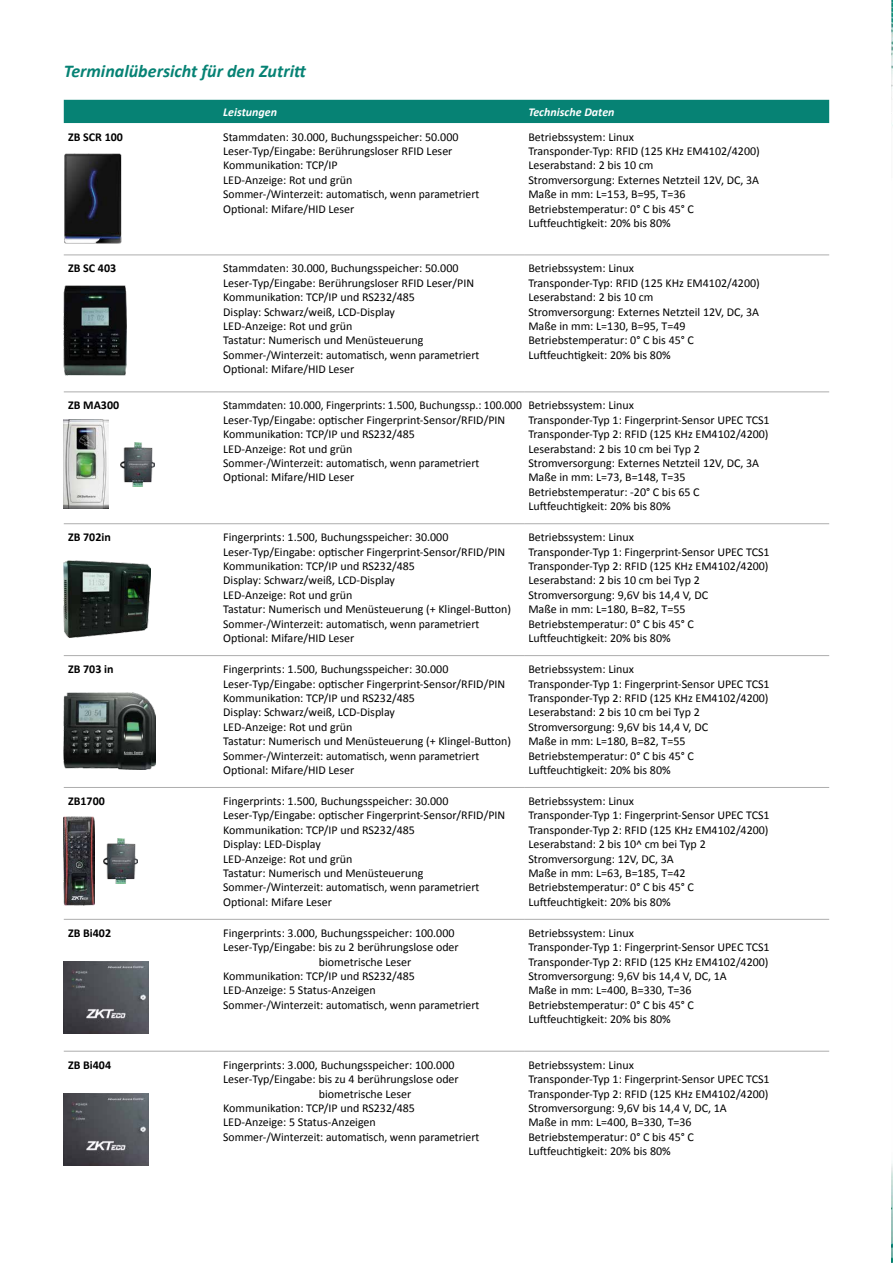
<style>
.page{position:relative;width:893px;height:1263px;background:#fff}
.page>*{position:absolute;margin:0;border:0;box-sizing:border-box;transform-origin:0 0}
.t1{font:italic 700 18px "Calibri";color:#068274}
.t2{font:12px/14.4px "Calibri";color:#000}
.t3{font:12px/14.4px "Calibri";color:#000;scale:.96 1}
.t4{font:700 12px "Calibri";color:#000}
.t5{font:italic 700 12px "Calibri";color:#fff}
</style>
<div class="page">
<img style="left:892px;top:0;width:1px;height:1263px">
<div style="left:64px;top:100px;width:765px;height:23px;background:#068274"></div>
<hr style="left:64px;top:255px;width:155px;height:1px;background:#adadad">
<hr style="left:219px;top:255px;width:305px;height:1px;background:#adadad">
<hr style="left:524px;top:255px;width:305px;height:1px;background:#adadad">
<hr style="left:64px;top:392px;width:155px;height:1px;background:#adadad">
<hr style="left:219px;top:392px;width:305px;height:1px;background:#adadad">
<hr style="left:524px;top:392px;width:305px;height:1px;background:#adadad">
<hr style="left:64px;top:523px;width:155px;height:1px;background:#adadad">
<hr style="left:219px;top:523px;width:305px;height:1px;background:#adadad">
<hr style="left:524px;top:523px;width:305px;height:1px;background:#adadad">
<hr style="left:64px;top:655px;width:155px;height:1px;background:#adadad">
<hr style="left:219px;top:655px;width:305px;height:1px;background:#adadad">
<hr style="left:524px;top:655px;width:305px;height:1px;background:#adadad">
<hr style="left:64px;top:787px;width:155px;height:1px;background:#adadad">
<hr style="left:219px;top:787px;width:305px;height:1px;background:#adadad">
<hr style="left:524px;top:787px;width:305px;height:1px;background:#adadad">
<hr style="left:64px;top:919px;width:155px;height:1px;background:#adadad">
<hr style="left:219px;top:919px;width:305px;height:1px;background:#adadad">
<hr style="left:524px;top:919px;width:305px;height:1px;background:#adadad">
<hr style="left:64px;top:1051px;width:155px;height:1px;background:#adadad">
<hr style="left:219px;top:1051px;width:305px;height:1px;background:#adadad">
<hr style="left:524px;top:1051px;width:305px;height:1px;background:#adadad">
<img style="left:64px;top:154px;width:58px;height:89px">
<img style="left:64px;top:286px;width:62px;height:89px">
<img style="left:64px;top:561px;width:86px;height:76px">
<img style="left:64px;top:420px;width:44px;height:89px">
<img style="left:64px;top:693px;width:92px;height:76px">
<img style="left:64px;top:816px;width:30px;height:90px">
<img style="left:64px;top:961px;width:84px;height:72px">
<img style="left:64px;top:1093px;width:84px;height:72px">
<img style="left:120px;top:442px;width:35px;height:45px">
<img style="left:103px;top:839px;width:35px;height:44px">
<h1 class="t1" style="left:64px;top:60px;width:244px">Terminalübersicht für den Zutritt</h1>
<p class="t5" style="left:223px;top:104px;width:55px">Leistungen</p>
<p class="t5" style="left:528px;top:104px;width:88px">Technische Daten</p>
<p class="t4" style="left:68px;top:129px;width:56px">ZB SCR 100</p>
<p class="t2" style="left:223px;top:129px;width:258px">Stammdaten: 30.000, Buchungsspeicher: 50.000<br>Leser-Typ/Eingabe: Berührungsloser RFID Leser Kommunikation: TCP/IP<br>LED-Anzeige: Rot und grün<br>Sommer-/Winterzeit: automatisch, wenn parametriert Optional: Mifare/HID Leser</p>
<p class="t2" style="left:528px;top:129px;width:233px">Betriebssystem: Linux<br>Transponder-Typ: RFID (125 KHz EM4102/4200)<br>Leserabstand: 2 bis 10 cm<br>Stromversorgung: Externes Netzteil 12V, DC, 3A Maße in mm: L=153, B=95, T=36<br>Betriebstemperatur: 0° C bis 45° C Luftfeuchtigkeit: 20% bis 80%</p>
<p class="t4" style="left:68px;top:261px;width:50px">ZB SC 403</p>
<p class="t2" style="left:223px;top:261px;width:258px">Stammdaten: 30.000, Buchungsspeicher: 50.000<br>Leser-Typ/Eingabe: Berührungsloser RFID Leser/PIN Kommunikation: TCP/IP und RS232/485<br>Display: Schwarz/weiß, LCD-Display<br>LED-Anzeige: Rot und grün<br>Tastatur: Numerisch und Menüsteuerung Sommer-/Winterzeit: automatisch, wenn parametriert Optional: Mifare/HID Leser</p>
<p class="t2" style="left:528px;top:261px;width:233px">Betriebssystem: Linux<br>Transponder-Typ: RFID (125 KHz EM4102/4200)<br>Leserabstand: 2 bis 10 cm<br>Stromversorgung: Externes Netzteil 12V, DC, 3A Maße in mm: L=130, B=95, T=49<br>Betriebstemperatur: 0° C bis 45° C Luftfeuchtigkeit: 20% bis 80%</p>
<p class="t4" style="left:68px;top:398px;width:53px">ZB MA300</p>
<p class="t3" style="left:223px;top:398px;width:313px">Stammdaten: 10.000, Fingerprints: 1.500, Buchungssp.: 100.000<br>Leser-Typ/Eingabe: optischer Fingerprint-Sensor/RFID/PIN Kommunikation: TCP/IP und RS232/485<br>LED-Anzeige: Rot und grün<br>Sommer-/Winterzeit: automatisch, wenn parametriert Optional: Mifare/HID Leser</p>
<p class="t2" style="left:528px;top:398px;width:243px">Betriebssystem: Linux<br>Transponder-Typ 1: Fingerprint-Sensor UPEC TCS1<br>Transponder-Typ 2: RFID (125 KHz EM4102/4200)<br>Leserabstand: 2 bis 10 cm bei Typ 2<br>Stromversorgung: Externes Netzteil 12V, DC, 3A Maße in mm: L=73, B=148, T=35<br>Betriebstemperatur: -20° C bis 65 C Luftfeuchtigkeit: 20% bis 80%</p>
<p class="t4" style="left:68px;top:530px;width:44px">ZB 702in</p>
<p class="t2" style="left:223px;top:530px;width:289px">Fingerprints: 1.500, Buchungsspeicher: 30.000<br>Leser-Typ/Eingabe: optischer Fingerprint-Sensor/RFID/PIN Kommunikation: TCP/IP und RS232/485<br>Display: Schwarz/weiß, LCD-Display<br>LED-Anzeige: Rot und grün<br>Tastatur: Numerisch und Menüsteuerung (+ Klingel-Button)<br>Sommer-/Winterzeit: automatisch, wenn parametriert Optional: Mifare/HID Leser</p>
<p class="t2" style="left:528px;top:530px;width:243px">Betriebssystem: Linux<br>Transponder-Typ 1: Fingerprint-Sensor UPEC TCS1<br>Transponder-Typ 2: RFID (125 KHz EM4102/4200)<br>Leserabstand: 2 bis 10 cm bei Typ 2<br>Stromversorgung: 9,6V bis 14,4 V, DC<br>Maße in mm: L=180, B=82, T=55<br>Betriebstemperatur: 0° C bis 45° C Luftfeuchtigkeit: 20% bis 80%</p>
<p class="t4" style="left:68px;top:661px;width:47px">ZB 703 in</p>
<p class="t2" style="left:223px;top:662px;width:289px">Fingerprints: 1.500, Buchungsspeicher: 30.000<br>Leser-Typ/Eingabe: optischer Fingerprint-Sensor/RFID/PIN Kommunikation: TCP/IP und RS232/485<br>Display: Schwarz/weiß, LCD-Display<br>LED-Anzeige: Rot und grün<br>Tastatur: Numerisch und Menüsteuerung (+ Klingel-Button)<br>Sommer-/Winterzeit: automatisch, wenn parametriert Optional: Mifare/HID Leser</p>
<p class="t2" style="left:528px;top:662px;width:243px">Betriebssystem: Linux<br>Transponder-Typ 1: Fingerprint-Sensor UPEC TCS1<br>Transponder-Typ 2: RFID (125 KHz EM4102/4200)<br>Leserabstand: 2 bis 10 cm bei Typ 2<br>Stromversorgung: 9,6V bis 14,4 V, DC<br>Maße in mm: L=180, B=82, T=55<br>Betriebstemperatur: 0° C bis 45° C Luftfeuchtigkeit: 20% bis 80%</p>
<p class="t4" style="left:68px;top:793px;width:38px">ZB1700</p>
<p class="t2" style="left:223px;top:794px;width:284px">Fingerprints: 1.500, Buchungsspeicher: 30.000<br>Leser-Typ/Eingabe: optischer Fingerprint-Sensor/RFID/PIN Kommunikation: TCP/IP und RS232/485<br>Display: LED-Display<br>LED-Anzeige: Rot und grün<br>Tastatur: Numerisch und Menüsteuerung Sommer-/Winterzeit: automatisch, wenn parametriert Optional: Mifare Leser</p>
<p class="t2" style="left:528px;top:794px;width:243px">Betriebssystem: Linux<br>Transponder-Typ 1: Fingerprint-Sensor UPEC TCS1<br>Transponder-Typ 2: RFID (125 KHz EM4102/4200)<br>Leserabstand: 2 bis 10^ cm bei Typ 2<br>Stromversorgung: 12V, DC, 3A<br>Maße in mm: L=63, B=185, T=42<br>Betriebstemperatur: 0° C bis 45° C Luftfeuchtigkeit: 20% bis 80%</p>
<p class="t4" style="left:68px;top:925px;width:45px">ZB Bi402</p>
<p class="t2" style="left:223px;top:926px;width:233px">Fingerprints: 3.000, Buchungsspeicher: 100.000</p>
<p class="t2" style="left:223px;top:940px;width:237px">Leser-Typ/Eingabe: bis zu 2 berührungslose oder</p>
<p class="t2" style="left:319px;top:954px;width:94px">biometrische Leser</p>
<p class="t2" style="left:223px;top:969px;width:193px">Kommunikation: TCP/IP und RS232/485</p>
<p class="t2" style="left:223px;top:983px;width:154px">LED-Anzeige: 5 Status-Anzeigen</p>
<p class="t2" style="left:223px;top:998px;width:258px">Sommer-/Winterzeit: automatisch, wenn parametriert</p>
<p class="t2" style="left:528px;top:926px;width:243px">Betriebssystem: Linux<br>Transponder-Typ 1: Fingerprint-Sensor UPEC TCS1<br>Transponder-Typ 2: RFID (125 KHz EM4102/4200)<br>Stromversorgung: 9,6V bis 14,4 V, DC, 1A<br>Maße in mm: L=400, B=330, T=36<br>Betriebstemperatur: 0° C bis 45° C Luftfeuchtigkeit: 20% bis 80%</p>
<p class="t4" style="left:68px;top:1057px;width:45px">ZB Bi404</p>
<p class="t2" style="left:223px;top:1057px;width:233px">Fingerprints: 3.000, Buchungsspeicher: 100.000</p>
<p class="t2" style="left:223px;top:1072px;width:237px">Leser-Typ/Eingabe: bis zu 4 berührungslose oder</p>
<p class="t2" style="left:319px;top:1086px;width:94px">biometrische Leser</p>
<p class="t2" style="left:223px;top:1101px;width:193px">Kommunikation: TCP/IP und RS232/485</p>
<p class="t2" style="left:223px;top:1115px;width:154px">LED-Anzeige: 5 Status-Anzeigen</p>
<p class="t2" style="left:223px;top:1129px;width:258px">Sommer-/Winterzeit: automatisch, wenn parametriert</p>
<p class="t2" style="left:528px;top:1057px;width:243px">Betriebssystem: Linux<br>Transponder-Typ 1: Fingerprint-Sensor UPEC TCS1<br>Transponder-Typ 2: RFID (125 KHz EM4102/4200)<br>Stromversorgung: 9,6V bis 14,4 V, DC, 1A<br>Maße in mm: L=400, B=330, T=36<br>Betriebstemperatur: 0° C bis 45° C Luftfeuchtigkeit: 20% bis 80%</p>
</div>
